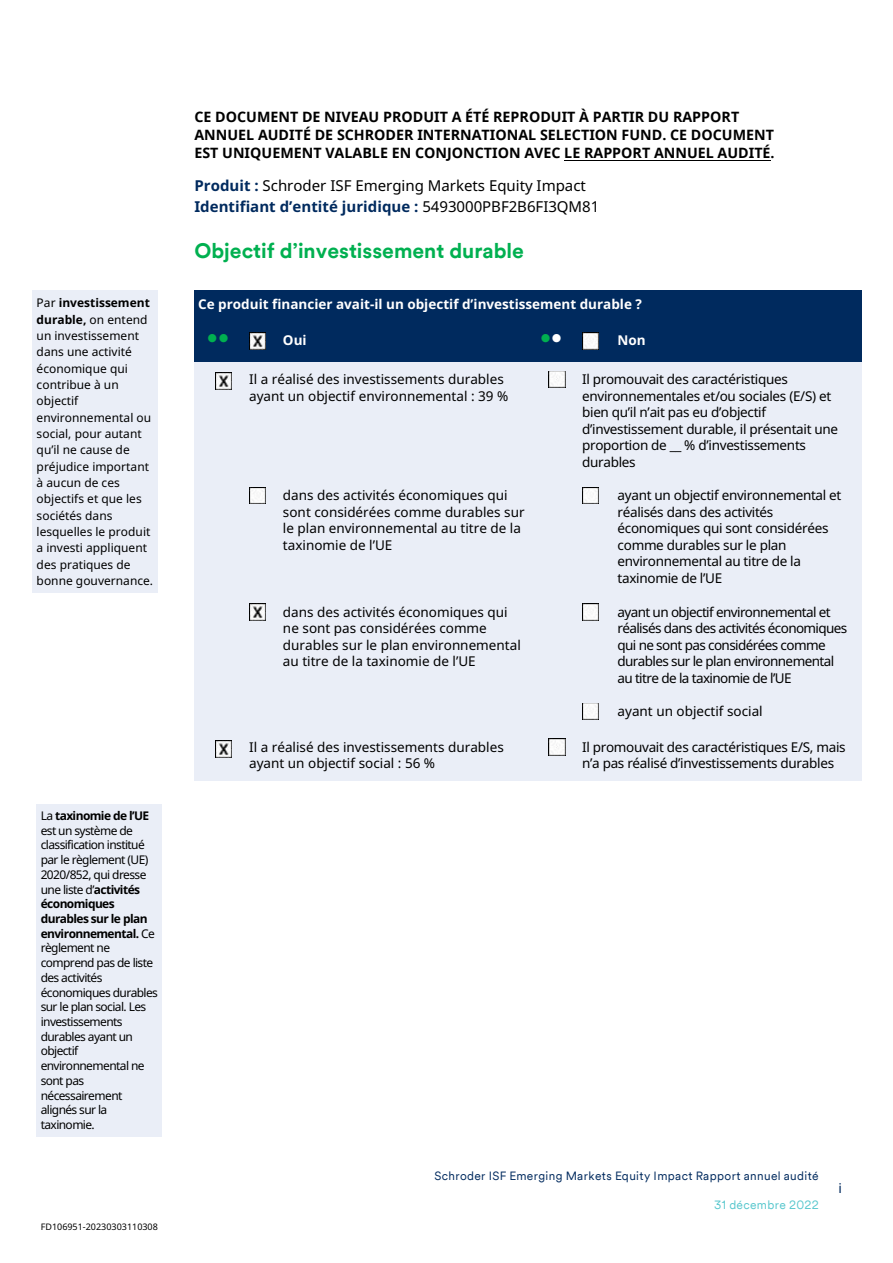
<style>
.page{position:relative;width:893px;height:1263px;background:#fff}
.page>*{position:absolute;margin:0;border:0;box-sizing:border-box;transform-origin:0 0}
.t1{font:33px "Arial";color:#00b050}
.t2{font:700 21px "Schroders Circular TT";color:#00b050}
.t3{font:15px/20.4px "Noto Sans";color:#000}
.t4{font:700 14.25px/18.1px "Noto Sans";color:#000}
.t5{font:13.5px/16.5px "Noto Sans";letter-spacing:-.02em;color:#000}
.t6{font:13.5px/16.5px "Noto Sans";color:#000}
.t7{font:13.5px/16.5px "Noto Sans";letter-spacing:-.045em;color:#000}
.t8{font:700 13.5px "Noto Sans";color:#fff}
.t9{font:13.5px "Noto Sans";color:#002a5e}
.t10{font:12px/14.7px "Noto Sans";letter-spacing:-.04em;color:#000}
.t11{font:12px/16.4px "Noto Sans";color:#000}
.t12{font:12px "Schroders Circular TT";letter-spacing:.03em;color:#002a5e}
.t13{font:12px "Schroders Circular TT";letter-spacing:.025em;color:#57c7cd}
.t14{font:9px "Noto Sans";color:#000}
.s1{font-weight:700;color:#002a5e}
.s2{font-weight:700}
.s3{color:#fff}
</style>
<div class="page">
<div style="left:32px;top:290px;width:126px;height:303px;background:#eaeef7"></div>
<div style="left:198px;top:294px;width:659px;height:19px;background:#002a5e"></div>
<hr style="left:194px;top:290px;width:667px;height:4px;background:#002a5e">
<hr style="left:194px;top:313px;width:667px;height:4px;background:#002a5e">
<div style="left:194px;top:321px;width:42px;height:37px;background:#002a5e"></div>
<div style="left:236px;top:317px;width:34px;height:46px;background:#002a5e"></div>
<div style="left:270px;top:317px;width:257px;height:46px;background:#002a5e"></div>
<div style="left:527px;top:321px;width:42px;height:37px;background:#002a5e"></div>
<div style="left:569px;top:317px;width:36px;height:46px;background:#002a5e"></div>
<div style="left:605px;top:317px;width:256px;height:46px;background:#002a5e"></div>
<hr style="left:194px;top:317px;width:42px;height:4px;background:#002a5e">
<hr style="left:527px;top:317px;width:42px;height:4px;background:#002a5e">
<div style="left:194px;top:358px;width:42px;height:5px;background:#002a5e"></div>
<div style="left:527px;top:358px;width:42px;height:5px;background:#002a5e"></div>
<div style="left:194px;top:363px;width:42px;height:116px;background:#eaeef7"></div>
<svg style="left:215px;top:372px;width:17px;height:1px"></svg>
<div style="left:236px;top:363px;width:291px;height:116px;background:#eaeef7"></div>
<div style="left:527px;top:363px;width:42px;height:116px;background:#eaeef7"></div>
<svg style="left:565px;top:371px;width:1px;height:17px"></svg>
<div style="left:569px;top:363px;width:292px;height:116px;background:#eaeef7"></div>
<div style="left:194px;top:479px;width:42px;height:116px;background:#eaeef7"></div>
<div style="left:236px;top:479px;width:34px;height:116px;background:#eaeef7"></div>
<div style="left:270px;top:479px;width:257px;height:116px;background:#eaeef7"></div>
<div style="left:527px;top:479px;width:42px;height:116px;background:#eaeef7"></div>
<div style="left:569px;top:479px;width:36px;height:116px;background:#eaeef7"></div>
<div style="left:605px;top:479px;width:256px;height:116px;background:#eaeef7"></div>
<div style="left:194px;top:595px;width:42px;height:100px;background:#eaeef7"></div>
<div style="left:236px;top:595px;width:34px;height:100px;background:#eaeef7"></div>
<div style="left:270px;top:595px;width:257px;height:100px;background:#eaeef7"></div>
<div style="left:527px;top:595px;width:42px;height:100px;background:#eaeef7"></div>
<div style="left:569px;top:595px;width:36px;height:100px;background:#eaeef7"></div>
<div style="left:605px;top:595px;width:256px;height:100px;background:#eaeef7"></div>
<div style="left:194px;top:695px;width:42px;height:35px;background:#eaeef7"></div>
<div style="left:236px;top:695px;width:34px;height:35px;background:#eaeef7"></div>
<div style="left:270px;top:695px;width:257px;height:35px;background:#eaeef7"></div>
<div style="left:527px;top:695px;width:42px;height:35px;background:#eaeef7"></div>
<div style="left:569px;top:695px;width:36px;height:35px;background:#eaeef7"></div>
<div style="left:605px;top:695px;width:256px;height:35px;background:#eaeef7"></div>
<div style="left:194px;top:730px;width:42px;height:50px;background:#eaeef7"></div>
<div style="left:236px;top:730px;width:291px;height:50px;background:#eaeef7"></div>
<div style="left:527px;top:730px;width:42px;height:50px;background:#eaeef7"></div>
<svg style="left:565px;top:739px;width:1px;height:16px"></svg>
<div style="left:569px;top:730px;width:292px;height:50px;background:#eaeef7"></div>
<div style="left:37px;top:804px;width:125px;height:332px;background:#eaeef7"></div>
<img style="left:249px;top:332px;width:17px;height:17px">
<img style="left:582px;top:332px;width:17px;height:17px">
<img style="left:215px;top:373px;width:17px;height:16px">
<img style="left:548px;top:371px;width:17px;height:17px">
<img style="left:249px;top:487px;width:17px;height:17px">
<img style="left:582px;top:487px;width:17px;height:17px">
<img style="left:249px;top:604px;width:17px;height:16px">
<img style="left:582px;top:604px;width:17px;height:16px">
<img style="left:582px;top:703px;width:17px;height:17px">
<img style="left:215px;top:740px;width:17px;height:17px">
<img style="left:548px;top:739px;width:17px;height:16px">
<hr style="left:564px;top:161px;width:207px;height:1px;background:#000">
<p class="t4" style="left:194px;top:108px;width:582px">CE DOCUMENT DE NIVEAU PRODUIT A ÉTÉ REPRODUIT À PARTIR DU RAPPORT<br>ANNUEL AUDITÉ DE SCHRODER INTERNATIONAL SELECTION FUND. CE DOCUMENT<br>EST UNIQUEMENT VALABLE EN CONJONCTION AVEC LE RAPPORT ANNUEL AUDITÉ.</p>
<p class="t3" style="left:194px;top:176px;width:406px"><span class="s1">Produit :</span> Schroder ISF Emerging Markets Equity Impact<br><span class="s1">Identifiant d’entité juridique :</span> 5493000PBF2B6FI3QM81</p>
<h2 class="t2" style="left:194px;top:236px;width:331px">Objectif d’investissement durable</h2>
<p class="t11" style="left:37px;top:295px;width:118px">Par <span class="s2">investissement durable,</span> on entend un investissement dans une activité économique qui contribue à un objectif environnemental ou social, pour autant qu’il ne cause de préjudice important à aucun de ces objectifs et que les sociétés dans lesquelles le produit a investi appliquent des pratiques de bonne gouvernance.</p>
<p class="t8" style="left:198px;top:296px;width:445px">Ce produit financier avait-il un objectif d’investissement durable ?</p>
<h1 class="t1" style="left:207px;top:316px;width:24px">••</h1>
<p class="t8" style="left:283px;top:332px;width:25px">Oui</p>
<h1 class="t1" style="left:540px;top:316px;width:24px">•<span class="s3">•</span></h1>
<p class="t8" style="left:617px;top:332px;width:30px">Non</p>
<p class="t6" style="left:249px;top:371px;width:261px">Il a réalisé des investissements durables ayant un objectif environnemental : 39 %</p>
<p class="t5" style="left:582px;top:371px;width:258px">Il promouvait des caractéristiques environnementales et/ou sociales (E/S) et bien qu’il n’ait pas eu d’objectif d’investissement durable, il présentait une proportion de __ % d’investissements durables</p>
<p class="t6" style="left:283px;top:487px;width:243px">dans des activités économiques qui sont considérées comme durables sur le plan environnemental au titre de la taxinomie de l’UE</p>
<p class="t5" style="left:617px;top:487px;width:225px">ayant un objectif environnemental et réalisés dans des activités économiques qui sont considérées comme durables sur le plan environnemental au titre de la taxinomie de l’UE</p>
<p class="t6" style="left:283px;top:604px;width:239px">dans des activités économiques qui ne sont pas considérées comme durables sur le plan environnemental au titre de la taxinomie de l’UE</p>
<p class="t7" style="left:617px;top:604px;width:231px">ayant un objectif environnemental et réalisés dans des activités économiques qui ne sont pas considérées comme durables sur le plan environnemental au titre de la taxinomie de l’UE</p>
<p class="t6" style="left:617px;top:703px;width:147px">ayant un objectif social</p>
<p class="t6" style="left:249px;top:739px;width:256px">Il a réalisé des investissements durables ayant un objectif social : 56 %</p>
<p class="t5" style="left:582px;top:739px;width:265px">Il promouvait des caractéristiques E/S, mais n’a pas réalisé d’investissements durables</p>
<p class="t10" style="left:41px;top:808px;width:119px">La <span class="s2">taxinomie de l’UE </span>est un système de classification institué par le règlement (UE)<br>2020/852, qui dresse une liste d’<span class="s2">activités économiques durables sur le plan environnemental.</span> Ce règlement ne comprend pas de liste des activités économiques durables sur le plan social. Les investissements durables ayant un objectif environnemental ne sont pas nécessairement alignés sur la taxinomie.</p>
<p class="t14" style="left:41px;top:1222px;width:119px">FD106951-20230303110308</p>
<p class="t12" style="left:434px;top:1168px;width:386px">Schroder ISF Emerging Markets Equity Impact Rapport annuel audité</p>
<p class="t13" style="left:714px;top:1196px;width:106px">31 décembre 2022</p>
<p class="t9" style="left:839px;top:1181px;width:5px">i</p>
</div>
